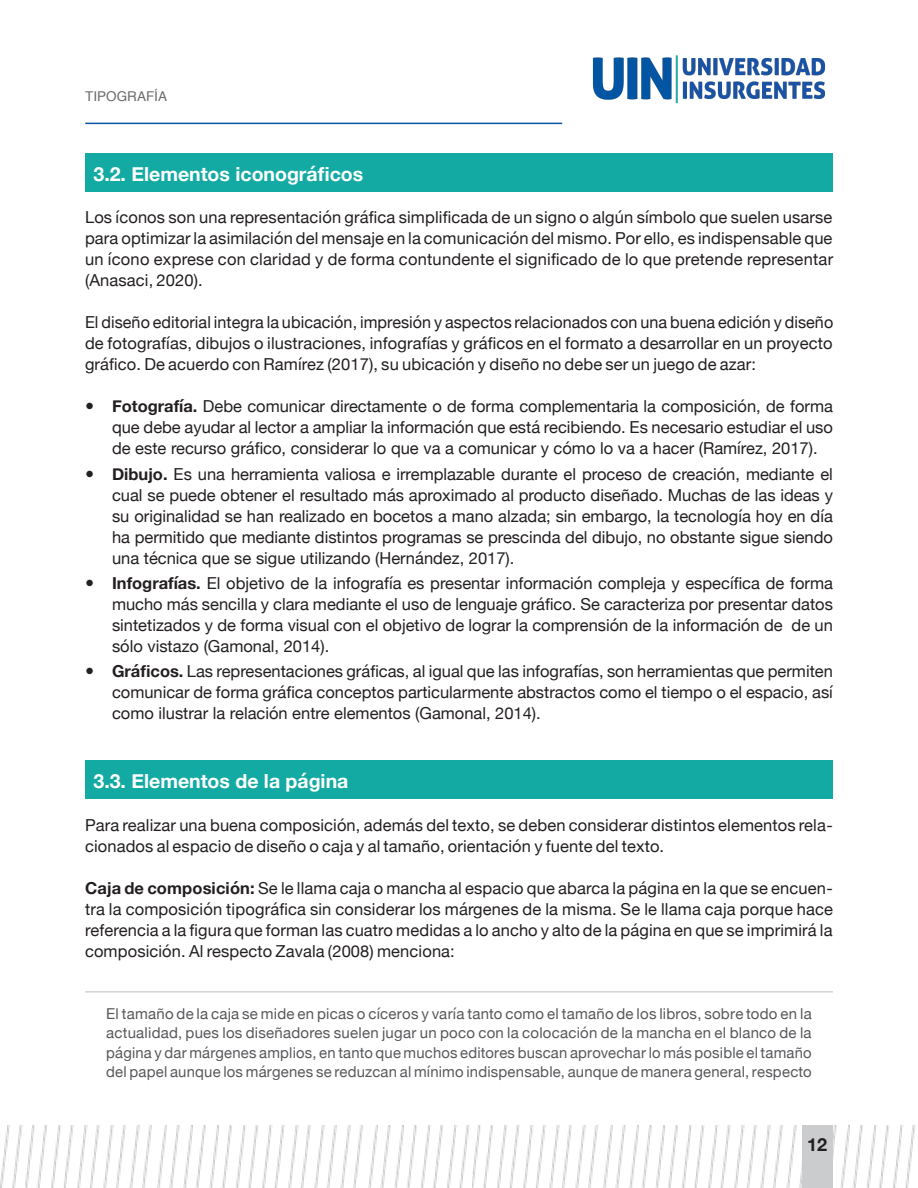
<style>
.page{position:relative;width:918px;height:1188px;background:#fff}
.page>*{position:absolute;margin:0;border:0;box-sizing:border-box;transform-origin:0 0}
.Subtema_-_1_1_-_Turq{font:700 19.5px "Helvetica Neue";color:#fff}
.t1{font:700 18px "Helvetica Neue";color:#231f20}
.Texto_general{font:16.5px/21px "Helvetica Neue";letter-spacing:.01em;color:#231f20;text-align:justify}
.Cita{font:15px/19.5px "Helvetica Neue";letter-spacing:.015em;color:#57585b;text-align:justify}
.t2{font:13.5px "Helvetica";color:#6b6b6e}
.s1{font-weight:700}
</style>
<div class="page">
<img style="left:592px;top:55px;width:234px;height:49px">
<hr style="left:85px;top:123px;width:477px;height:1px;background:#0a55a4">
<img style="left:0;top:1125px;width:916px;height:63px">
<div style="left:802px;top:1125px;width:30px;height:63px;background:#cbccce"></div>
<div style="left:85px;top:153px;width:748px;height:38px;background:#14aaa4"></div>
<div style="left:85px;top:761px;width:748px;height:38px;background:#14aaa4"></div>
<hr style="left:85px;top:992px;width:748px;height:1px;background:#bcbcbd">
<p class="t2" style="left:85px;top:86px;width:83px">TIPOGRAFÍA</p>
<p class="Subtema_-_1_1_-_Turq" style="left:94px;top:158px;width:271px">3.2. Elementos iconográficos</p>
<p class="Texto_general" style="left:85px;top:207px;width:750px">Los íconos son una representación gráfica simplificada de un signo o algún símbolo que suelen usarse para optimizar la asimilación del mensaje en la comunicación del mismo. Por ello, es indispensable que un ícono exprese con claridad y de forma contundente el significado de lo que pretende representar (Anasaci, 2020).</p>
<p class="Texto_general" style="left:85px;top:313px;width:750px">El diseño editorial integra la ubicación, impresión y aspectos relacionados con una buena edición y diseño de fotografías, dibujos o ilustraciones, infografías y gráficos en el formato a desarrollar en un proyecto gráfico. De acuerdo con Ramírez (2017), su ubicación y diseño no debe ser un juego de azar:</p>
<p class="Texto_general" style="left:112px;top:397px;width:722px"><span class="s1">Fotografía.</span> Debe comunicar directamente o de forma complementaria la composición, de forma que debe ayudar al lector a ampliar la información que está recibiendo. Es necesario estudiar el uso de este recurso gráfico, considerar lo que va a comunicar y cómo lo va a hacer (Ramírez, 2017).</p>
<p class="Texto_general" style="left:112px;top:464px;width:722px"><span class="s1">Dibujo.</span> Es una herramienta valiosa e irremplazable durante el proceso de creación, mediante el cual se puede obtener el resultado más aproximado al producto diseñado. Muchas de las ideas y su originalidad se han realizado en bocetos a mano alzada; sin embargo, la tecnología hoy en día ha permitido que mediante distintos programas se prescinda del dibujo, no obstante sigue siendo una técnica que se sigue utilizando (Hernández, 2017).</p>
<p class="Texto_general" style="left:112px;top:573px;width:722px"><span class="s1">Infografías.</span> El objetivo de la infografía es presentar información compleja y específica de forma mucho más sencilla y clara mediante el uso de lenguaje gráfico. Se caracteriza por presentar datos sintetizados y de forma visual con el objetivo de lograr la comprensión de la información de de un sólo vistazo (Gamonal, 2014).</p>
<p class="Texto_general" style="left:112px;top:662px;width:722px"><span class="s1">Gráficos.</span> Las representaciones gráficas, al igual que las infografías, son herramientas que permiten comunicar de forma gráfica conceptos particularmente abstractos como el tiempo o el espacio, así como ilustrar la relación entre elementos (Gamonal, 2014).</p>
<p class="Subtema_-_1_1_-_Turq" style="left:94px;top:766px;width:256px">3.3. Elementos de la página</p>
<p class="Texto_general" style="left:85px;top:815px;width:749px">Para realizar una buena composición, además del texto, se deben considerar distintos elementos rela&shy;cionados al espacio de diseño o caja y al tamaño, orientación y fuente del texto.</p>
<p class="Texto_general" style="left:85px;top:878px;width:750px"><span class="s1">Caja de composición:</span> Se le llama caja o mancha al espacio que abarca la página en la que se encuen&shy;tra la composición tipográfica sin considerar los márgenes de la misma. Se le llama caja porque hace referencia a la figura que forman las cuatro medidas a lo ancho y alto de la página en que se imprimirá la composición. Al respecto Zavala (2008) menciona:</p>
<p class="Cita" style="left:106px;top:1005px;width:707px">El tamaño de la caja se mide en picas o cíceros y varía tanto como el tamaño de los libros, sobre todo en la actualidad, pues los diseñadores suelen jugar un poco con la colocación de la mancha en el blanco de la página y dar márgenes amplios, en tanto que muchos editores buscan aprovechar lo más posible el tamaño del papel aunque los márgenes se reduzcan al mínimo indispensable, aunque de manera general, respecto</p>
<p class="t1" style="left:807px;top:1130px;width:22px">12</p>
</div>
